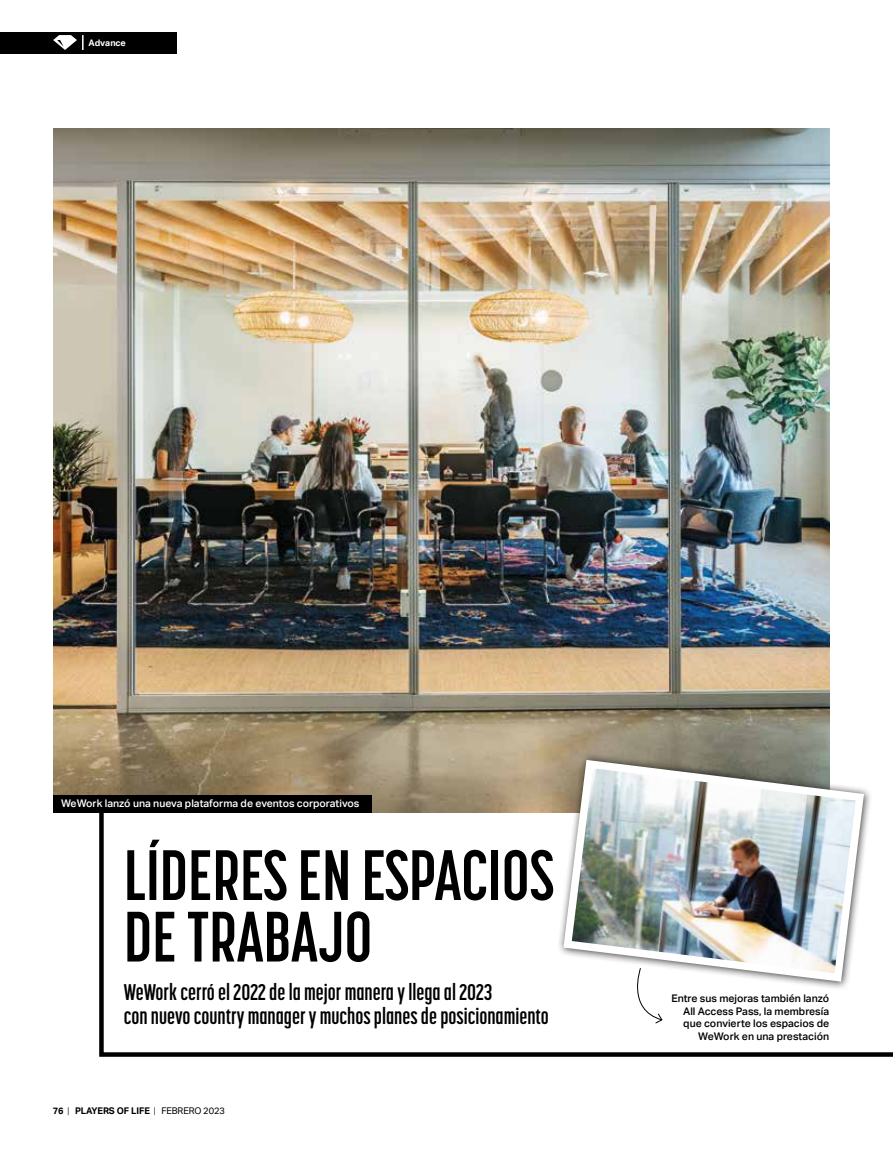
<style>
.page{position:relative;width:893px;height:1149px;background:#fff}
.page>*{position:absolute;margin:0;border:0;box-sizing:border-box;transform-origin:0 0}
.t1{font:700 70.5px/61.5px "Korolev Compressed";color:#000}
.t2{font:700 22.5px/24px "Korolev Compressed";color:#000}
.t3{font:500 10.5px/12.6px "Aktiv Grotesk";color:#000;text-align:right}
.t4{font:500 10.5px "Aktiv Grotesk";color:#fff}
.t5{font:700 9.15px "Aktiv Grotesk";letter-spacing:-.01em;color:#000}
.t6{font:700 9px "Aktiv Grotesk";letter-spacing:-.005em;color:#fff}
.s1{font-weight:300}
.s2{font-weight:400}
</style>
<div class="page">
<img style="left:53px;top:129px;width:776px;height:679px">
<div style="left:0;top:32px;width:176px;height:21px;background:#000"></div>
<svg style="left:53px;top:35px;width:31px;height:15px"></svg>
<svg style="left:97px;top:808px;width:796px;height:249px"></svg>
<div style="left:53px;top:795px;width:319px;height:17px;background:#000"></div>
<div style="left:557px;top:753px;width:316px;height:237px;background:#000;opacity:.75"></div>
<img style="left:559px;top:755px;width:309px;height:230px">
<svg style="left:626px;top:967px;width:37px;height:56px"></svg>
<p class="t6" style="left:89px;top:37px;width:39px">Advance</p>
<p class="t4" style="left:61px;top:797px;width:300px">WeWork lanzó una nueva plataforma de eventos corporativos</p>
<h1 class="t1" style="left:124px;top:843px;width:432px">LÍDERES EN ESPACIOS<br>DE TRABAJO</h1>
<h2 class="t2" style="left:124px;top:979px;width:426px">WeWork cerró el 2022 de la mejor manera y llega al 2023<br>con nuevo country manager y muchos planes de posicionamiento</h2>
<p class="t5" style="left:53px;top:1105px;width:174px">76 <span class="s1">|</span> PLAYERS OF LIFE <span class="s1">|</span> <span class="s2">FEBRERO 2023</span></p>
<p class="t3" style="left:671px;top:991px;width:159px">Entre sus mejoras también lanzó<br>All Access Pass, la membresía que convierte los espacios de<br>WeWork en una prestación</p>
</div>
